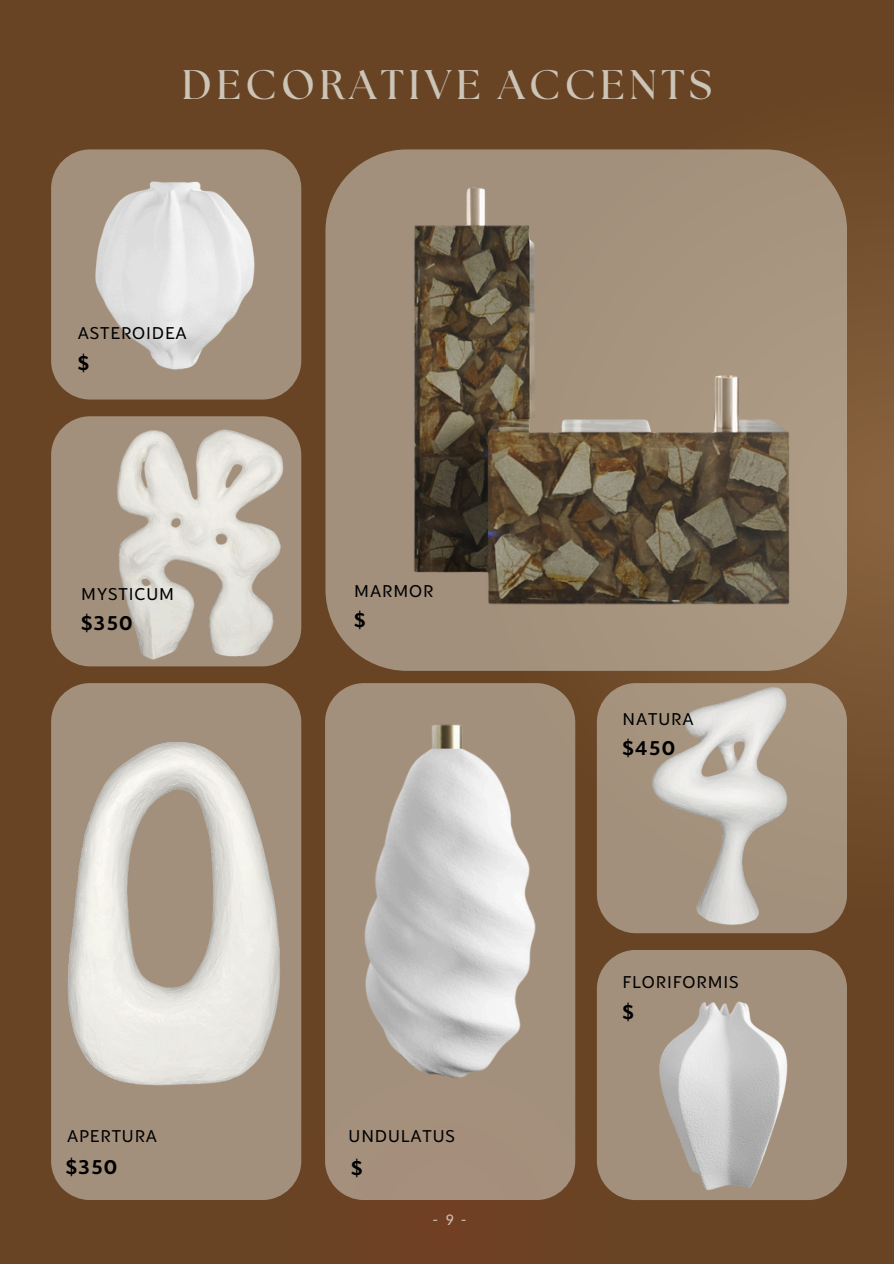
<style>
.page{position:relative;width:894px;height:1264px;background:#fff}
.page>*{position:absolute;margin:0;border:0;box-sizing:border-box;transform-origin:0 0}
.t1{font:700 41.25px "The Seasons";letter-spacing:.11em;color:#cbc4b7}
.t2{font:700 19.65px "Blacker Sans Pro";letter-spacing:.065em;color:#000}
.t3{font:16.95px "Blacker Sans Pro";letter-spacing:.055em;color:#000}
.t4{font:16.5px "Carlito";color:#cbc4b7}
</style>
<div class="page">
<div style="left:0;top:0;width:893px;height:1263px;background:#684424"></div>
<svg style="left:575px;top:208px;width:318px;height:752px"></svg>
<svg style="left:51px;top:416px;width:33px;height:250px;background:#9e8974"></svg>
<div style="left:596px;top:736px;width:250px;height:197px;background:#a4917c"></div>
<svg style="left:250px;top:1025px;width:379px;height:175px"></svg>
<svg style="left:51px;top:683px;width:250px;height:516px;background:#a08c78"></svg>
<div style="left:325px;top:736px;width:250px;height:463px;background:#a5907c"></div>
<svg style="left:596px;top:949px;width:250px;height:250px;background:#9e8a75"></svg>
<img style="left:629px;top:981px;width:182px;height:219px">
<img style="left:84px;top:399px;width:217px;height:286px">
<img style="left:56px;top:691px;width:240px;height:427px">
<img style="left:301px;top:149px;width:586px;height:587px">
<img style="left:652px;top:666px;width:151px;height:277px">
<img style="left:329px;top:696px;width:239px;height:404px">
<img style="left:51px;top:149px;width:279px;height:250px">
<p class="t1" style="left:182px;top:66px;width:531px">DECORATIVE ACCENTS</p>
<p class="t3" style="left:78px;top:322px;width:110px">ASTEROIDEA</p>
<p class="t2" style="left:78px;top:351px;width:13px">$</p>
<h2 class="t3" style="left:81px;top:583px;width:94px">MYSTICUM</h2>
<p class="t3" style="left:354px;top:580px;width:81px">MARMOR</p>
<p class="t2" style="left:354px;top:607px;width:13px">$</p>
<p class="t2" style="left:81px;top:610px;width:53px">$350</p>
<p class="t3" style="left:67px;top:1125px;width:92px">APERTURA</p>
<p class="t3" style="left:348px;top:1125px;width:108px">UNDULATUS</p>
<p class="t2" style="left:351px;top:1155px;width:13px">$</p>
<p class="t2" style="left:66px;top:1154px;width:53px">$350</p>
<p class="t4" style="left:433px;top:1212px;width:35px">-9-</p>
<p class="t3" style="left:622px;top:708px;width:73px">NATURA</p>
<h2 class="t2" style="left:622px;top:736px;width:54px">$450</h2>
<p class="t3" style="left:622px;top:971px;width:118px">FLORIFORMIS</p>
<p class="t2" style="left:622px;top:999px;width:13px">$</p>
</div>
